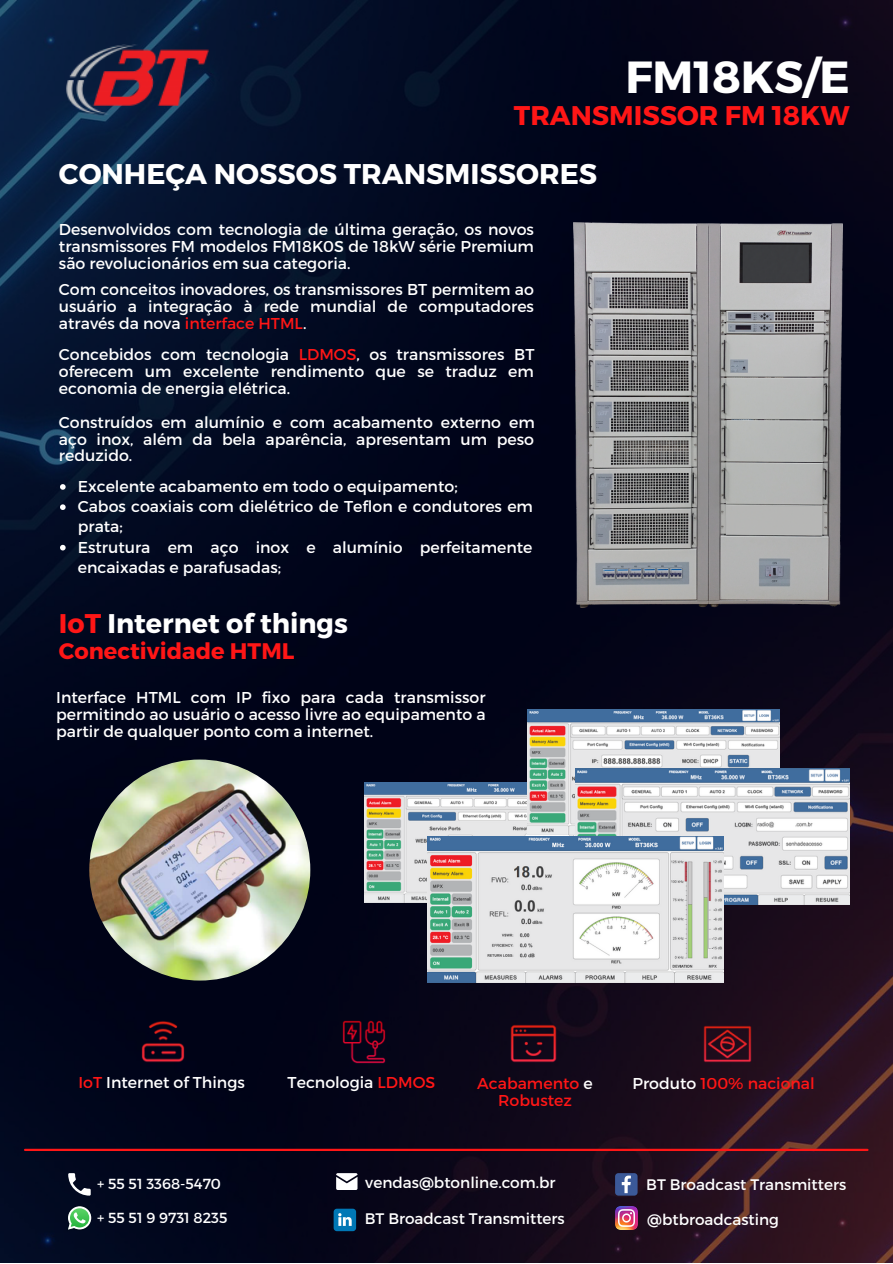
<style>
.page{position:relative;width:893px;height:1264px;background:#fff}
.page>*{position:absolute;margin:0;border:0;box-sizing:border-box;transform-origin:0 0}
.t1{font:700 45px "Montserrat";color:#fff}
.t2{font:700 28.5px "Montserrat";color:#fff}
.t3{font:700 27px "Montserrat";color:#fff}
.t4{font:700 27px "Montserrat";color:#ff1616}
.t5{font:700 22.5px "Montserrat";color:#ff1616}
.t6{font:15.75px/16.8px "Montserrat";color:#fff;text-align:justify}
.t7{font:15.75px/16.8px "Montserrat";color:#ff1616;text-align:center}
.t8{font:15.3px "Montserrat";color:#fff}
.t9{font:14.55px "Montserrat";color:#fff}
.s1{color:#ff1616}
.s2{color:#fff}
</style>
<div class="page">
<img style="left:0;top:0;width:892px;height:1262px">
<img style="left:61px;top:35px;width:152px;height:90px">
<img style="left:615px;top:1206px;width:22px;height:22px">
<svg style="left:615px;top:1173px;width:22px;height:22px"></svg>
<svg style="left:333px;top:1208px;width:23px;height:23px"></svg>
<svg style="left:336px;top:1173px;width:21px;height:16px"></svg>
<img style="left:67px;top:1204px;width:26px;height:26px">
<svg style="left:68px;top:1206px;width:23px;height:23px"></svg>
<svg style="left:68px;top:1173px;width:23px;height:22px"></svg>
<hr style="left:25px;top:1148px;width:842px;height:2px;background:#ff1616">
<img style="left:364px;top:782px;width:212px;height:120px">
<img style="left:527px;top:709px;width:252px;height:125px">
<img style="left:576px;top:768px;width:273px;height:136px">
<img style="left:89px;top:759px;width:221px;height:221px;border-radius:50%">
<img style="left:141px;top:1020px;width:43px;height:43px">
<img style="left:343px;top:1020px;width:42px;height:43px">
<img style="left:510px;top:1024px;width:46px;height:39px">
<img style="left:703px;top:1025px;width:48px;height:37px">
<img style="left:427px;top:836px;width:296px;height:146px">
<img style="left:573px;top:223px;width:269px;height:384px">
<svg style="left:60px;top:484px;width:6px;height:6px"></svg>
<svg style="left:60px;top:504px;width:6px;height:6px"></svg>
<svg style="left:60px;top:545px;width:6px;height:5px"></svg>
<h1 class="t1" style="left:625px;top:48px;width:226px">FM18KS/E</h1>
<h3 class="t4" style="left:514px;top:97px;width:337px">TRANSMISSOR FM 18KW</h3>
<h2 class="t2" style="left:59px;top:155px;width:539px">CONHEÇA NOSSOS TRANSMISSORES</h2>
<p class="t6" style="left:59px;top:220px;width:476px">Desenvolvidos com tecnologia de última geração, os novos transmissores FM modelos FM18K0S de 18kW série Premium são revolucionários em sua categoria.</p>
<p class="t6" style="left:59px;top:280px;width:476px">Com conceitos inovadores, os transmissores BT permitem ao usuário a integração à rede mundial de computadores através da nova <span class="s1">interface HTML</span>.</p>
<p class="t6" style="left:59px;top:345px;width:477px">Concebidos com tecnologia <span class="s1">LDMOS</span>, os transmissores BT oferecem um excelente rendimento que se traduz em economia de energia elétrica.</p>
<p class="t6" style="left:59px;top:413px;width:477px">Construídos em alumínio e com acabamento externo em aço inox, além da bela aparência, apresentam um peso reduzido.</p>
<p class="t6" style="left:78px;top:475px;width:457px;line-height:20.2px;text-align:left">Excelente acabamento em todo o equipamento;<br>Cabos coaxiais com dielétrico de Teflon e condutores em prata;<br>Estrutura em aço inox e alumínio perfeitamente encaixadas e parafusadas;</p>
<h3 class="t3" style="left:59px;top:606px;width:290px"><span class="s1">IoT</span> Internet of things</h3>
<h3 class="t5" style="left:59px;top:636px;width:237px">Conectividade HTML</h3>
<p class="t6" style="left:56px;top:688px;width:431px">Interface HTML com IP fixo para cada transmissor permitindo ao usuário o acesso livre ao equipamento a partir de qualquer ponto com a internet.</p>
<p class="t6" style="left:78px;top:1073px;width:168px"><span class="s1">IoT</span> Internet of Things</p>
<p class="t6" style="left:287px;top:1073px;width:149px">Tecnologia <span class="s1">LDMOS</span></p>
<p class="t7" style="left:477px;top:1073px;width:117px">Acabamento <span class="s2">e<br></span>Robustez</p>
<p class="t7" style="left:632px;top:1073px;width:184px"><span class="s2">Produto</span> 100% nacional</p>
<p class="t9" style="left:97px;top:1174px;width:125px">+ 55 51 3368-5470</p>
<p class="t9" style="left:97px;top:1208px;width:132px">+ 55 51 9 9731 8235</p>
<p class="t8" style="left:365px;top:1172px;width:192px">vendas@btonline.com.br</p>
<p class="t8" style="left:365px;top:1208px;width:201px">BT Broadcast Transmitters</p>
<p class="t8" style="left:646px;top:1174px;width:201px">BT Broadcast Transmitters</p>
<p class="t8" style="left:647px;top:1209px;width:133px">@btbroadcasting</p>
</div>
